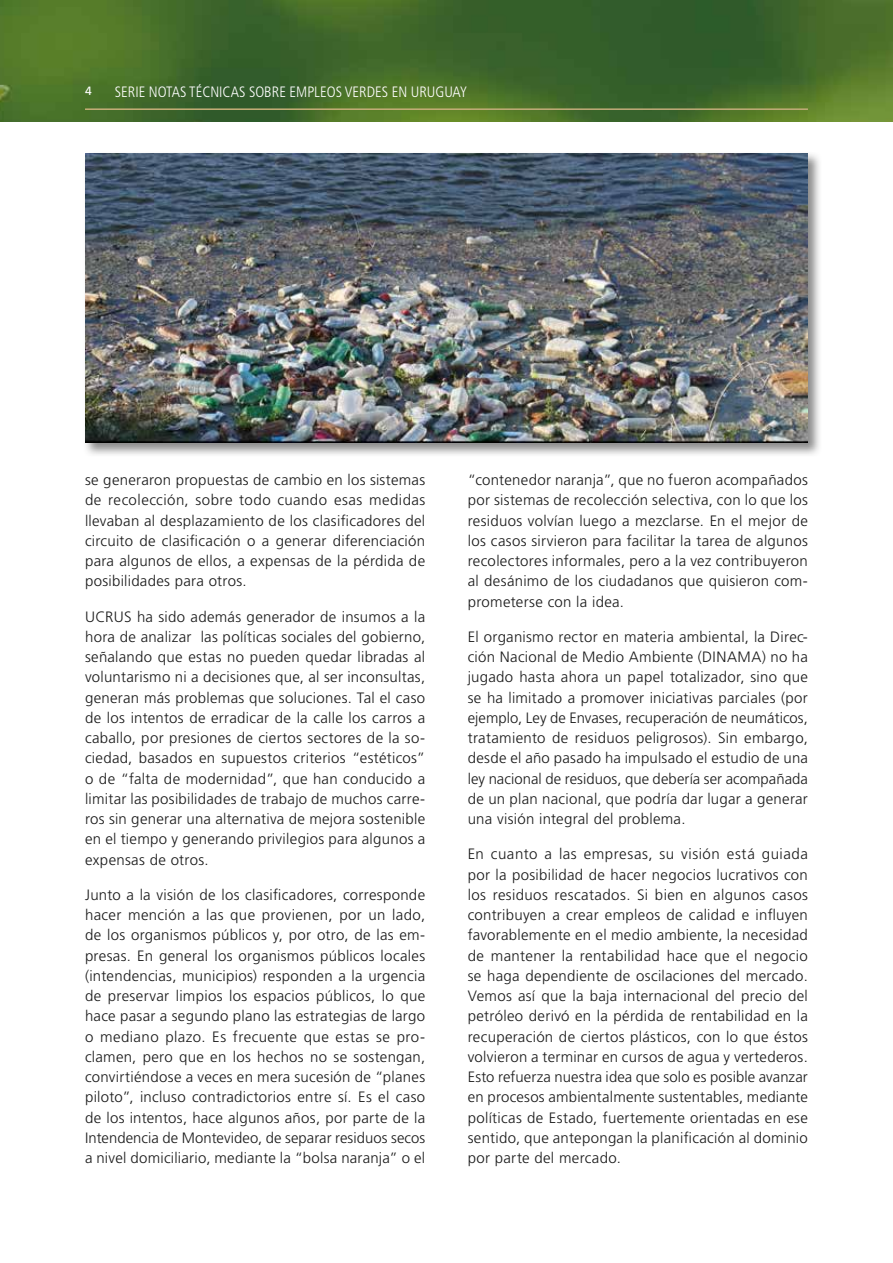
<style>
.page{position:relative;width:893px;height:1263px;background:#fff}
.page>*{position:absolute;margin:0;border:0;box-sizing:border-box;transform-origin:0 0}
.t1{font:300 15px/20.2px "Frutiger LT Std";letter-spacing:.02em;color:#1a1a1a;text-align:justify}
.t2{font:300 condensed 15px "Frutiger LT Std";color:#fff}
.t3{font:12px "Frutiger LT Std";color:#fff}
</style>
<div class="page">
<img style="left:0;top:0;width:893px;height:122px">
<img style="left:85px;top:154px;width:735px;height:301px">
<img style="left:85px;top:153px;width:723px;height:289px">
<svg style="left:85px;top:108px;width:723px;height:2px"></svg>
<p class="t3" style="left:85px;top:83px;width:8px">4</p>
<p class="t2" style="left:115px;top:83px;width:354px">SERIE NOTAS TÉCNICAS SOBRE EMPLEOS VERDES EN URUGUAY</p>
<p class="t1" style="left:85px;top:470px;width:342px">se generaron propuestas de cambio en los sistemas de recolección, sobre todo cuando esas medidas llevaban al desplazamiento de los clasificadores del circuito de clasificación o a generar diferenciación para algunos de ellos, a expensas de la pérdida de posibilidades para otros.</p>
<p class="t1" style="left:85px;top:606px;width:342px">UCRUS ha sido además generador de insumos a la hora de analizar las políticas sociales del gobierno, señalando que estas no pueden quedar libradas al voluntarismo ni a decisiones que, al ser inconsultas, generan más problemas que soluciones. Tal el caso de los intentos de erradicar de la calle los carros a caballo, por presiones de ciertos sectores de la so&shy;ciedad, basados en supuestos criterios “estéticos” o de “falta de modernidad”, que han conducido a limitar las posibilidades de trabajo de muchos carre&shy;ros sin generar una alternativa de mejora sostenible en el tiempo y generando privilegios para algunos a expensas de otros.</p>
<p class="t1" style="left:85px;top:885px;width:342px">Junto a la visión de los clasificadores, corresponde hacer mención a las que provienen, por un lado, de los organismos públicos y, por otro, de las em&shy;presas. En general los organismos públicos locales (intendencias, municipios) responden a la urgencia de preservar limpios los espacios públicos, lo que hace pasar a segundo plano las estrategias de largo o mediano plazo. Es frecuente que estas se pro&shy;clamen, pero que en los hechos no se sostengan, convirtiéndose a veces en mera sucesión de “planes piloto”, incluso contradictorios entre sí. Es el caso de los intentos, hace algunos años, por parte de la Intendencia de Montevideo, de separar residuos secos a nivel domiciliario, mediante la “bolsa naranja” o el</p>
<p class="t1" style="left:468px;top:470px;width:342px">“contenedor naranja”, que no fueron acompañados por sistemas de recolección selectiva, con lo que los residuos volvían luego a mezclarse. En el mejor de los casos sirvieron para facilitar la tarea de algunos recolectores informales, pero a la vez contribuyeron al desánimo de los ciudadanos que quisieron com&shy;prometerse con la idea.</p>
<p class="t1" style="left:468px;top:627px;width:342px">El organismo rector en materia ambiental, la Direc&shy;ción Nacional de Medio Ambiente (DINAMA) no ha jugado hasta ahora un papel totalizador, sino que se ha limitado a promover iniciativas parciales (por ejemplo, Ley de Envases, recuperación de neumáticos, tratamiento de residuos peligrosos). Sin embargo, desde el año pasado ha impulsado el estudio de una ley nacional de residuos, que debería ser acompañada de un plan nacional, que podría dar lugar a generar una visión integral del problema.</p>
<p class="t1" style="left:468px;top:844px;width:342px">En cuanto a las empresas, su visión está guiada por la posibilidad de hacer negocios lucrativos con los residuos rescatados. Si bien en algunos casos contribuyen a crear empleos de calidad e influyen favorablemente en el medio ambiente, la necesidad de mantener la rentabilidad hace que el negocio se haga dependiente de oscilaciones del mercado.<br>Vemos así que la baja internacional del precio del petróleo derivó en la pérdida de rentabilidad en la recuperación de ciertos plásticos, con lo que éstos volvieron a terminar en cursos de agua y vertederos.<br>Esto refuerza nuestra idea que solo es posible avanzar en procesos ambientalmente sustentables, mediante políticas de Estado, fuertemente orientadas en ese sentido, que antepongan la planificación al dominio por parte del mercado.</p>
</div>
